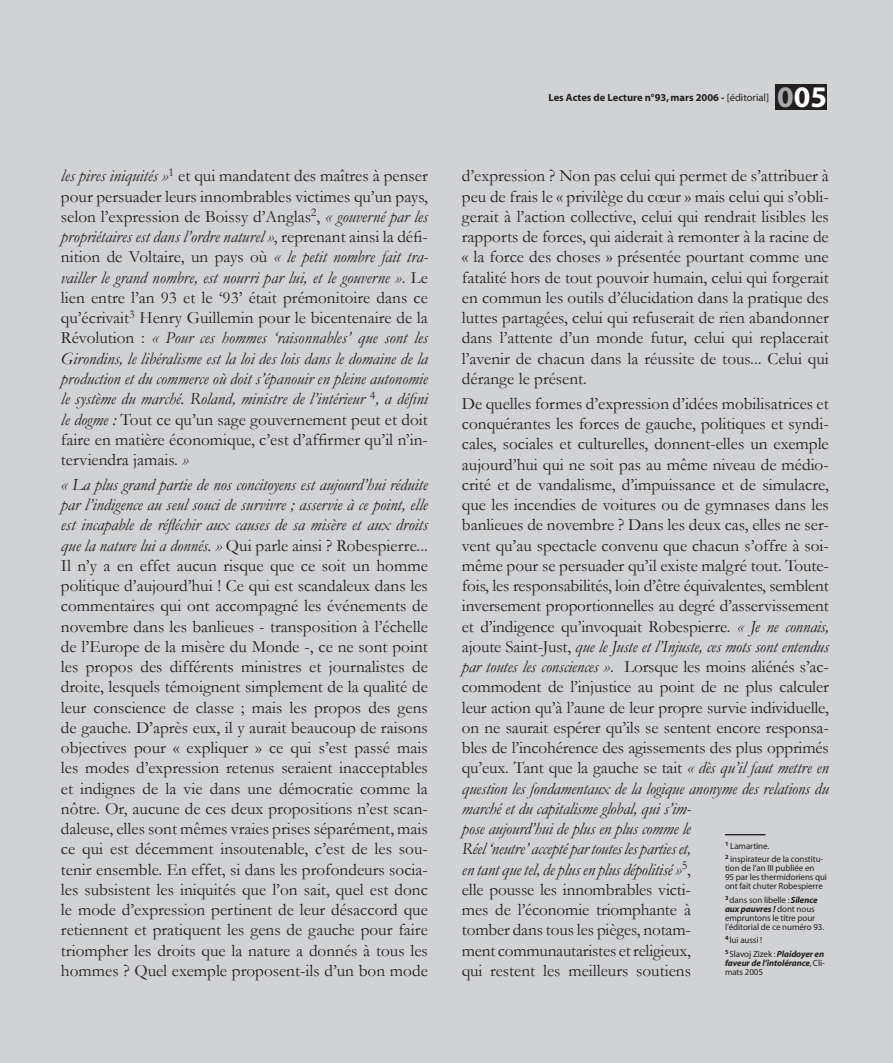
<style>
.page{position:relative;width:893px;height:1063px;background:#d1d2d4}
.page>*{position:absolute;margin:0;border:0;box-sizing:border-box;transform-origin:0 0}
.t1{font:700 30px "Myriad";color:#fff}
.t2{font:17.25px/20.2px "Garamond";color:#231f20;text-align:justify}
.t3{font:700 10.5px "Myriad";color:#231f20}
.t4{font:9px/9px "Myriad";letter-spacing:-.01em;color:#231f20}
.t5{font:italic 700 9px/9px "Myriad";letter-spacing:-.01em;color:#231f20}
.s1{font-style:italic}
.s2{font-weight:400}
.s3{color:#a8a9ad}
.s4{font-weight:700;font-style:italic}
.s5{font-weight:400;font-style:normal}
</style>
<div class="page">
<div style="left:775px;top:84px;width:52px;height:26px;background:#231f20"></div>
<hr style="left:725px;top:834px;width:40px;height:1px;background:#231f20">
<p class="t2" style="left:61px;top:166px;width:369px"><span class="s1">les pires iniquités »</span><sup>1</sup> et qui mandatent des maîtres à penser pour persuader leurs innombrables victimes qu’un pays, selon l’expression de Boissy d’Anglas<sup>2</sup>, <span class="s1">« gouverné par les propriétaires est dans l’ordre naturel »</span>, reprenant ainsi la défi&shy;nition de Voltaire, un pays où <span class="s1">« le petit nombre fait tra&shy;vailler le grand nombre, est nourri par lui, et le gouverne »</span>. Le lien entre l’an 93 et le ‘93’ était prémonitoire dans ce qu’écrivait<sup>3</sup> Henry Guillemin pour le bicentenaire de la Révolution : <span class="s1">« Pour ces hommes ‘raisonnables’ que sont les Girondins, le libéralisme est la loi des lois dans le domaine de la production et du commerce où doit s’épanouir en pleine autonomie le système du marché. Roland, ministre de l’intérieur</span> <sup>4</sup><span class="s1">, a défini le dogme :</span> Tout ce qu’un sage gouvernement peut et doit faire en matière économique, c’est d’affirmer qu’il n’in&shy;terviendra jamais. <span class="s1">»</span></p>
<p class="t2" style="left:61px;top:474px;width:368px"><span class="s1">« La plus grand partie de nos concitoyens est aujourd’hui réduite par l’indigence au seul souci de survivre ; asservie à ce point, elle est incapable de réfléchir aux causes de sa misère et aux droits que la nature lui a donnés. »</span> Qui parle ainsi ? Robespierre...<br>Il n’y a en effet aucun risque que ce soit un homme politique d’aujourd’hui ! Ce qui est scandaleux dans les commentaires qui ont accompagné les événements de novembre dans les banlieues - transposition à l’échelle de l’Europe de la misère du Monde -, ce ne sont point les propos des différents ministres et journalistes de droite, lesquels témoignent simplement de la qualité de leur conscience de classe ; mais les propos des gens de gauche. D’après eux, il y aurait beaucoup de raisons objectives pour « expliquer » ce qui s’est passé mais les modes d’expression retenus seraient inacceptables et indignes de la vie dans une démocratie comme la nôtre. Or, aucune de ces deux propositions n’est scan&shy;daleuse, elles sont mêmes vraies prises séparément, mais ce qui est décemment insoutenable, c’est de les sou&shy;tenir ensemble. En effet, si dans les profondeurs socia&shy;les subsistent les iniquités que l’on sait, quel est donc le mode d’expression pertinent de leur désaccord que retiennent et pratiquent les gens de gauche pour faire triompher les droits que la nature a donnés à tous les hommes ? Quel exemple proposent-ils d’un bon mode</p>
<p class="t3" style="left:548px;top:91px;width:222px">Les Actes de Lecture n°93, mars 2006 - <span class="s2">[éditorial]</span></p>
<h1 class="t1" style="left:777px;top:79px;width:51px"><span class="s3">0</span>05</h1>
<p class="t2" style="left:462px;top:166px;width:368px">d’expression ? Non pas celui qui permet de s’attribuer à peu de frais le « privilège du cœur » mais celui qui s’obli&shy;gerait à l’action collective, celui qui rendrait lisibles les rapports de forces, qui aiderait à remonter à la racine de « la force des choses » présentée pourtant comme une fatalité hors de tout pouvoir humain, celui qui forgerait en commun les outils d’élucidation dans la pratique des luttes partagées, celui qui refuserait de rien abandonner dans l’attente d’un monde futur, celui qui replacerait l’avenir de chacun dans la réussite de tous... Celui qui dérange le présent.</p>
<p class="t2" style="left:462px;top:393px;width:368px;text-align:left">De quelles formes d’expression d’idées mobilisatrices et conquérantes les forces de gauche, politiques et syndi&shy;cales, sociales et culturelles, donnent-elles un exemple aujourd’hui qui ne soit pas au même niveau de médio&shy;crité et de vandalisme, d’impuissance et de simulacre, que les incendies de voitures ou de gymnases dans les banlieues de novembre ? Dans les deux cas, elles ne ser&shy;vent qu’au spectacle convenu que chacun s’offre à soi&shy;même pour se persuader qu’il existe malgré tout. Toute&shy;fois, les responsabilités, loin d’être équivalentes, semblent inversement proportionnelles au degré d’asservissement et d’indigence qu’invoquait Robespierre. <span class="s1">« Je ne connais, </span>ajoute Saint-Just, <span class="s1">que le Juste et l’Injuste, ces mots sont entendus par toutes les consciences »</span>. Lorsque les moins aliénés s’ac&shy;commodent de l’injustice au point de ne plus calculer leur action qu’à l’aune de leur propre survie individuelle, on ne saurait espérer qu’ils se sentent encore responsa&shy;bles de l’incohérence des agissements des plus opprimés qu’eux. Tant que la gauche se tait <span class="s1">« dès qu’il faut mettre en question les fondamentaux de la logique anonyme des relations du marché et du capitalisme global, qui s’im-<br>pose aujourd’hui de plus en plus comme le<br>Réel ‘neutre’ accepté par toutes les parties et,<br>en tant que tel, de plus en plus dépolitisé »</span><sup>5</sup>,<br>elle pousse les innombrables victi-<br>mes de l’économie triomphante à<br>tomber dans tous les pièges, notam-<br>ment communautaristes et religieux,<br>qui restent les meilleurs soutiens</p>
<p class="t4" style="left:725px;top:839px;width:100px;line-height:13.5px"><sup>1</sup> Lamartine.<br><sup>2</sup> inspirateur de la constitu-</p>
<p class="t4" style="left:725px;top:863px;width:104px">tion de l’an III publiée en<br>95 par les thermidoriens qui ont fait chuter Robespierre</p>
<p class="t4" style="left:725px;top:895px;width:101px"><sup>3</sup> dans son libelle : <span class="s4">Silence aux pauvres !</span> dont nous empruntons le titre pour l’éditorial de ce numéro 93.</p>
<p class="t4" style="left:725px;top:933px;width:101px;line-height:13.5px"><sup>4</sup> lui aussi !<br><sup>5</sup> Slavoj Zizek : <span class="s4">Plaidoyer en</span></p>
<p class="t5" style="left:725px;top:958px;width:101px">faveur de l’intolérance<span class="s5">, Cli&shy;mats 2005</span></p>
</div>
